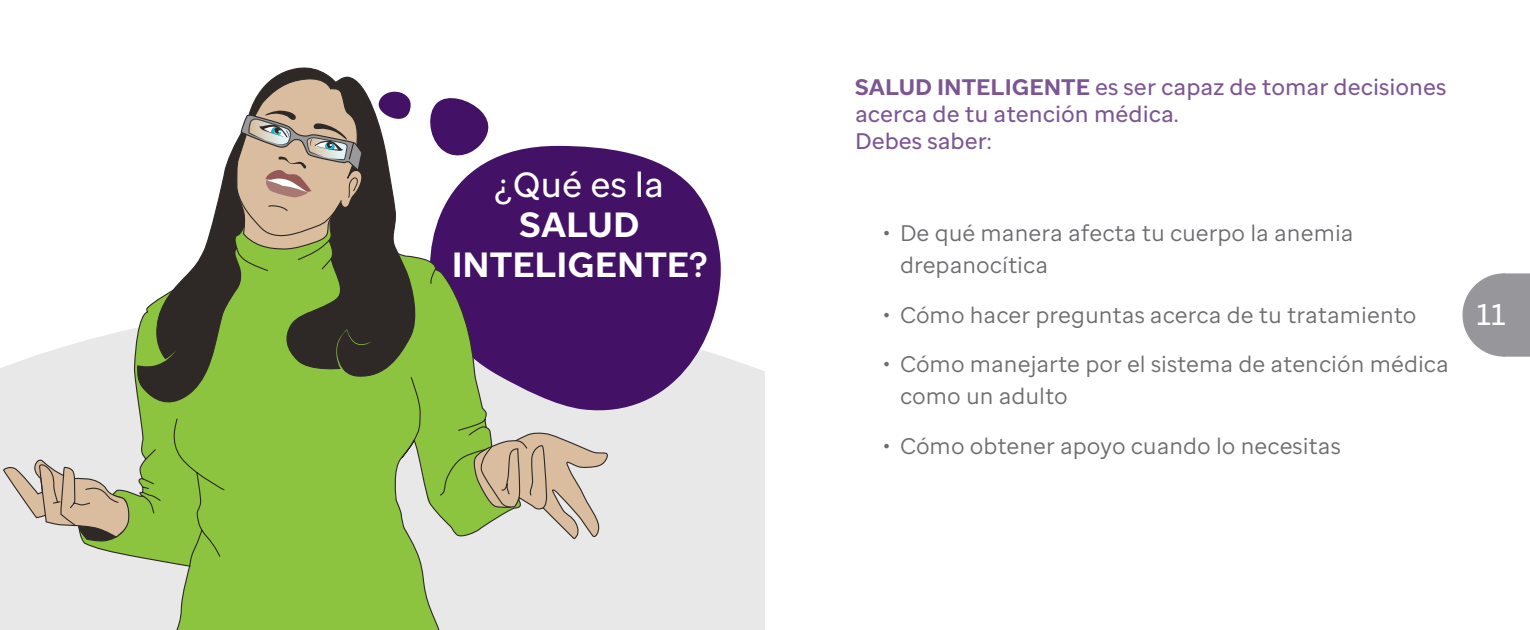
<style>
.page{position:relative;width:1530px;height:630px;background:#fff}
.page>*{position:absolute;margin:0;border:0;box-sizing:border-box;transform-origin:0 0}
.Bubble_Text{font:700 35px/40px "St Jude Sans";color:#fff;text-align:center}
.Bubble_Text-2{font:500 35px "St Jude Sans";color:#fff}
.t1{font:500 30px "St Jude Sans";color:#fff}
.Paragraph_Style_test{font:22.5px/32.5px "St Jude Sans";color:#6c6d70}
.t2{font:500 22.5px/27px "St Jude Sans";color:#7c5693}
.s1{font-weight:700}
</style>
<div class="page">
<svg style="left:1462px;top:273px;width:68px;height:84px;background:#a6a6a9"></svg>
<div style="left:0;top:343px;width:765px;height:287px;background:#e8e8e8"></div>
<svg style="left:442px;top:146px;width:279px;height:274px;background:#643c80"></svg>
<svg style="left:430px;top:98px;width:63px;height:62px"></svg>
<svg style="left:78px;top:211px;width:447px;height:419px;background:#a1bd78"></svg>
<svg style="left:134px;top:67px;width:286px;height:341px"></svg>
<svg style="left:471px;top:432px;width:138px;height:108px;background:#c9c1a6"></svg>
<svg style="left:334px;top:329px;width:38px;height:41px;background:#312f26"></svg>
<svg style="left:164px;top:350px;width:12px;height:11px"></svg>
<svg style="left:236px;top:76px;width:132px;height:176px;background:#a69680"></svg>
<svg style="left:3px;top:459px;width:128px;height:84px;background:#cbc1af"></svg>
<p class="Bubble_Text-2" style="left:495px;top:162px;width:171px">¿Qué es la</p>
<p class="Bubble_Text" style="left:452px;top:204px;width:257px">SALUD<br>INTELIGENTE?</p>
<p class="t2" style="left:855px;top:73px;width:593px"><span class="s1">SALUD INTELIGENTE</span> es ser capaz de tomar decisiones acerca de tu atención médica.</p>
<p class="t2" style="left:855px;top:127px;width:138px">Debes saber:</p>
<p class="Paragraph_Style_test" style="left:900px;top:216px;width:455px;text-indent:-17px">• De qué manera afecta tu cuerpo la anemia drepanocítica</p>
<p class="Paragraph_Style_test" style="left:883px;top:298px;width:535px">• Cómo hacer preguntas acerca de tu tratamiento</p>
<p class="Paragraph_Style_test" style="left:900px;top:347px;width:550px;text-indent:-17px">• Cómo manejarte por el sistema de atención médica como un adulto</p>
<p class="Paragraph_Style_test" style="left:883px;top:429px;width:459px">• Cómo obtener apoyo cuando lo necesitas</p>
<h2 class="t1" style="left:1477px;top:295px;width:30px">11</h2>
</div>
